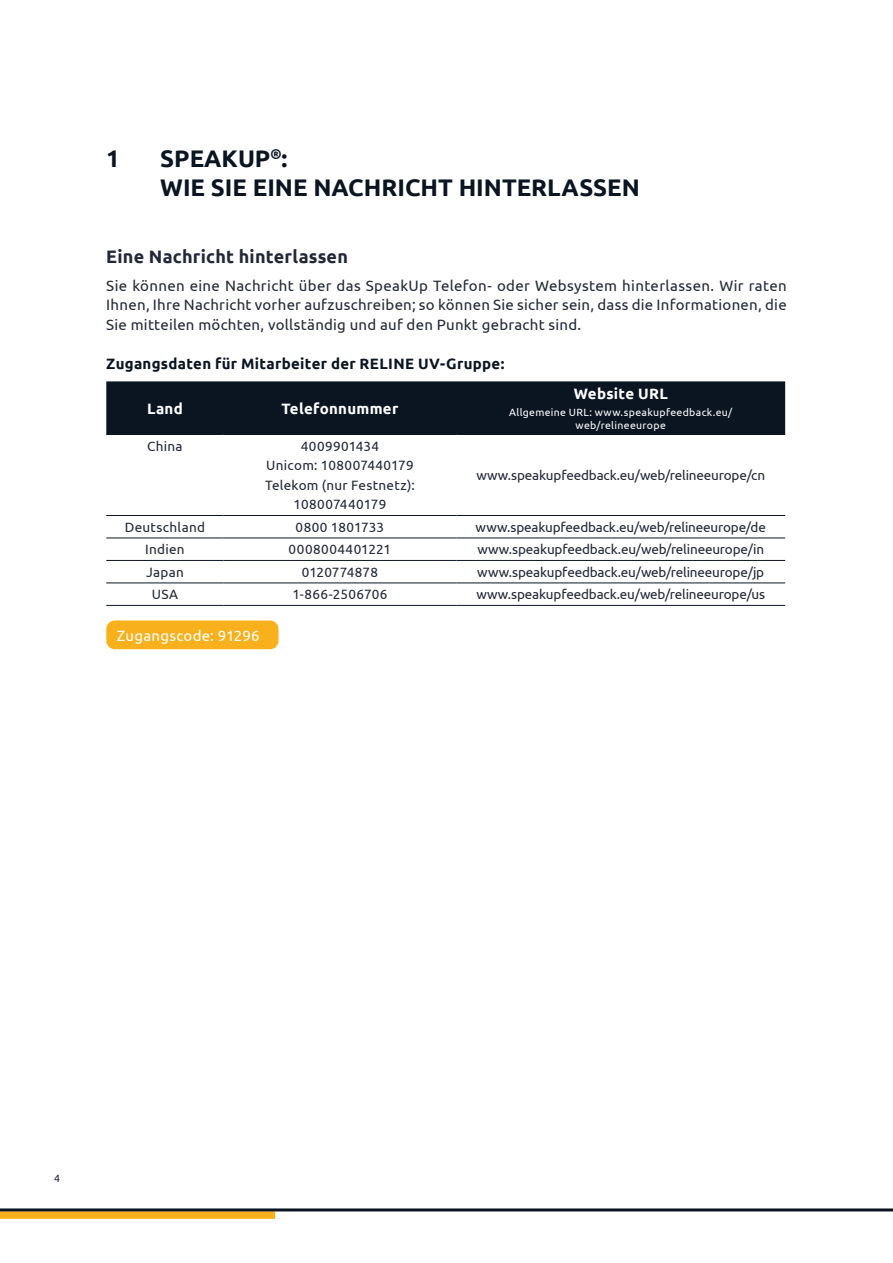
<style>
.page{position:relative;width:893px;height:1263px;background:#fff}
.page>*{position:absolute;margin:0;border:0;box-sizing:border-box;transform-origin:0 0}
.t1{font:700 24px/28.8px "Ubuntu";color:#0b1522}
.t2{font:700 18px "Ubuntu";letter-spacing:.01em;color:#222837}
.t3{font:15px/19.5px "Ubuntu";letter-spacing:.015em;color:#222837;text-align:justify}
.t4{font:700 15px "Ubuntu";letter-spacing:.02em;color:#0b1522}
.t5{font:700 15px "Ubuntu";letter-spacing:.02em;color:#fff}
.t6{font:15px "Ubuntu";letter-spacing:.015em;color:#fff}
.t7{font:13.5px "Ubuntu";letter-spacing:-.01em;color:#222837}
.t8{font:13.5px/19.5px "Ubuntu";letter-spacing:.02em;color:#222837;text-align:center}
.t9{font:13.5px "Ubuntu";letter-spacing:.035em;color:#222837}
.t10{font:13.5px "Ubuntu";letter-spacing:.025em;color:#222837}
.t11{font:10.5px/12.6px "Ubuntu";letter-spacing:.03em;color:#fff;text-align:center}
.t12{font:10.5px "Ubuntu";color:#222837}
</style>
<div class="page">
<div style="left:0;top:1211px;width:275px;height:8px;background:#f8b11c"></div>
<hr style="left:0;top:1208px;width:893px;height:3px;background:#0b1522">
<div style="left:106px;top:620px;width:173px;height:29px;background:#f8b11c;border-radius:9px"></div>
<div style="left:106px;top:381px;width:679px;height:53px;background:#0b1522"></div>
<hr style="left:106px;top:434px;width:118px;height:1px;background:#0b1522">
<hr style="left:224px;top:434px;width:232px;height:1px;background:#0b1522">
<hr style="left:456px;top:434px;width:329px;height:1px;background:#0b1522">
<hr style="left:106px;top:515px;width:118px;height:1px;background:#0b1522">
<hr style="left:224px;top:515px;width:232px;height:1px;background:#0b1522">
<hr style="left:456px;top:515px;width:329px;height:1px;background:#0b1522">
<hr style="left:106px;top:538px;width:118px;height:1px;background:#0b1522">
<hr style="left:224px;top:538px;width:232px;height:1px;background:#0b1522">
<hr style="left:456px;top:538px;width:329px;height:1px;background:#0b1522">
<hr style="left:106px;top:560px;width:118px;height:1px;background:#0b1522">
<hr style="left:224px;top:560px;width:232px;height:1px;background:#0b1522">
<hr style="left:456px;top:560px;width:329px;height:1px;background:#0b1522">
<hr style="left:106px;top:582px;width:118px;height:1px;background:#0b1522">
<hr style="left:224px;top:582px;width:232px;height:1px;background:#0b1522">
<hr style="left:456px;top:582px;width:329px;height:1px;background:#0b1522">
<hr style="left:106px;top:605px;width:118px;height:1px;background:#0b1522">
<hr style="left:224px;top:605px;width:232px;height:1px;background:#0b1522">
<hr style="left:456px;top:605px;width:329px;height:1px;background:#0b1522">
<h1 class="t1" style="left:106px;top:144px;width:15px">1</h1>
<h1 class="t1" style="left:160px;top:144px;width:481px">SPEAKUP<sup>®</sup>:<br>WIE SIE EINE NACHRICHT HINTERLASSEN</h1>
<h2 class="t2" style="left:106px;top:246px;width:243px">Eine Nachricht hinterlassen</h2>
<p class="t3" style="left:106px;top:275px;width:682px">Sie können eine Nachricht über das SpeakUp Telefon- oder Websystem hinterlassen. Wir raten Ihnen, Ihre Nachricht vorher aufzuschreiben; so können Sie sicher sein, dass die Informationen, die Sie mitteilen möchten, vollständig und auf den Punkt gebracht sind.</p>
<p class="t4" style="left:106px;top:354px;width:400px">Zugangsdaten für Mitarbeiter der RELINE UV-Gruppe:</p>
<p class="t5" style="left:147px;top:399px;width:37px">Land</p>
<p class="t5" style="left:282px;top:399px;width:118px">Telefonnummer</p>
<p class="t7" style="left:147px;top:438px;width:37px">China</p>
<p class="t8" style="left:265px;top:436px;width:151px">4009901434<br>Unicom: 108007440179<br>Telekom (nur Festnetz):<br>108007440179</p>
<p class="t5" style="left:574px;top:385px;width:96px">Website URL</p>
<p class="t11" style="left:509px;top:405px;width:225px">Allgemeine URL: www.speakupfeedback.eu/ web/relineeurope</p>
<p class="t7" style="left:476px;top:467px;width:290px">www.speakupfeedback.eu/web/relineeurope/cn</p>
<p class="t10" style="left:125px;top:519px;width:82px">Deutschland</p>
<p class="t8" style="left:296px;top:517px;width:90px">0800 1801733</p>
<p class="t7" style="left:476px;top:519px;width:292px">www.speakupfeedback.eu/web/relineeurope/de</p>
<p class="t7" style="left:145px;top:541px;width:41px">Indien</p>
<p class="t9" style="left:289px;top:541px;width:104px">0008004401221</p>
<p class="t7" style="left:477px;top:541px;width:288px">www.speakupfeedback.eu/web/relineeurope/in</p>
<p class="t7" style="left:146px;top:564px;width:39px">Japan</p>
<p class="t7" style="left:302px;top:564px;width:78px">0120774878</p>
<p class="t7" style="left:477px;top:564px;width:288px">www.speakupfeedback.eu/web/relineeurope/jp</p>
<p class="t7" style="left:152px;top:586px;width:28px">USA</p>
<p class="t8" style="left:292px;top:584px;width:97px">1-866-2506706</p>
<p class="t7" style="left:476px;top:586px;width:290px">www.speakupfeedback.eu/web/relineeurope/us</p>
<p class="t6" style="left:117px;top:626px;width:144px">Zugangscode: 91296</p>
<p class="t12" style="left:54px;top:1172px;width:7px">4</p>
</div>
